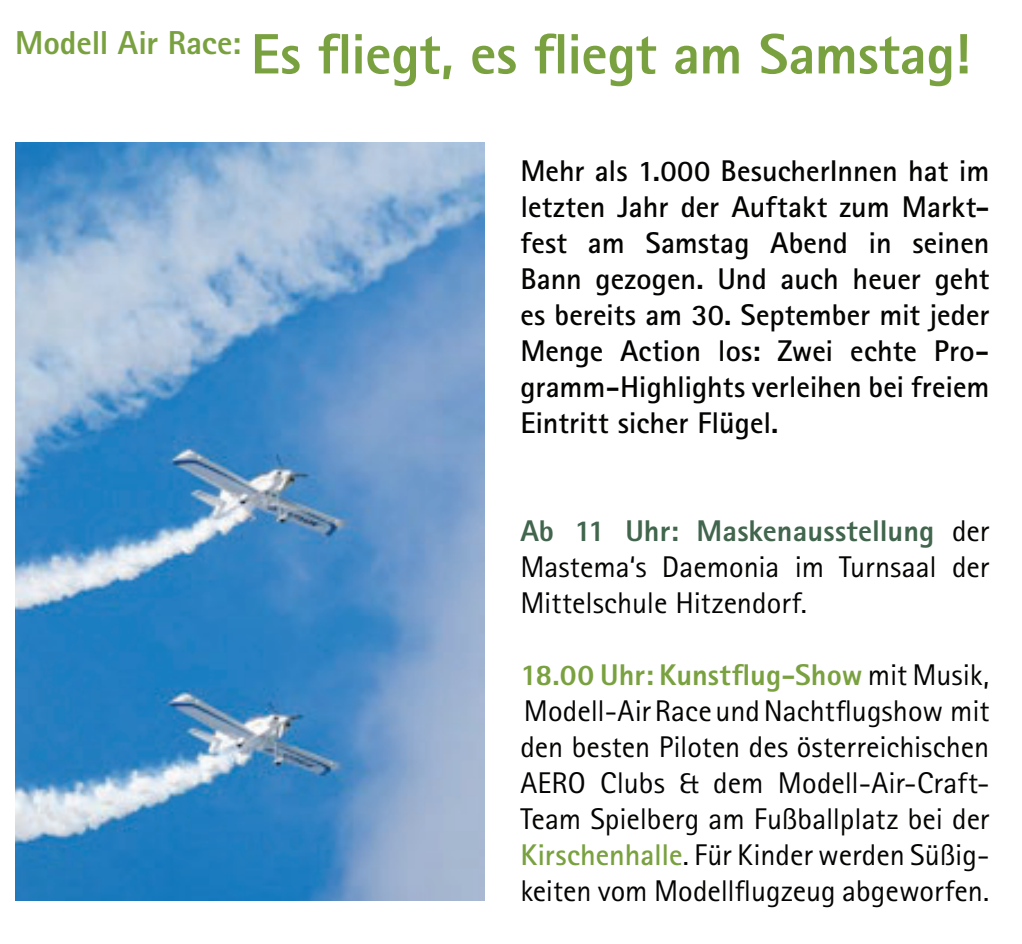
<style>
.page{position:relative;width:1022px;height:944px;background:#fff}
.page>*{position:absolute;margin:0;border:0;box-sizing:border-box;transform-origin:0 0}
.t1{font:800 57px "Rotis Sans Serif Pro";letter-spacing:-.005em;color:#7aa140}
.t2{font:30px/36px "Rotis Sans Serif Pro";color:#040503;text-align:justify}
.t3{font:700 30px/36px "Rotis Sans Serif Pro";letter-spacing:-.005em;color:#040503;text-align:justify}
.s1{font-weight:800;color:#41654d}
.s2{font-weight:800;color:#7aa140}
.s3{font-weight:700;color:#7aa140}
</style>
<div class="page">
<img style="left:15px;top:143px;width:469px;height:757px">
<h1 class="t1" style="left:15px;top:33px;width:956px"><sup>Modell</sup> <sup>Air</sup> <sup>Race:</sup> Es fliegt, es fliegt am Samstag!</h1>
<p class="t3" style="left:520px;top:155px;width:471px">Mehr als 1.000 BesucherInnen hat im letzten Jahr der Auftakt zum Markt&shy;fest am Samstag Abend in seinen Bann gezogen. Und auch heuer geht es bereits am 30. September mit jeder Menge Action los: Zwei echte Pro&shy;gramm-Highlights verleihen bei freiem Eintritt sicher Flügel.</p>
<p class="t2" style="left:520px;top:515px;width:470px"><span class="s1">Ab 11 Uhr: Maskenausstellung</span> der Mastema‘s Daemonia im Turnsaal der Mittelschule Hitzendorf.</p>
<p class="t2" style="left:520px;top:658px;width:470px"><span class="s2">18.00 Uhr: Kunstflug-Show</span> mit Musik, Modell-Air Race und Nachtflugshow mit den besten Piloten des österreichischen AERO Clubs &amp; dem Modell-Air-Craft-Team Spielberg am Fußballplatz bei der <span class="s3">Kirschenhalle</span>. Für Kinder werden Süßig&shy;keiten vom Modellflugzeug abgeworfen.</p>
</div>
